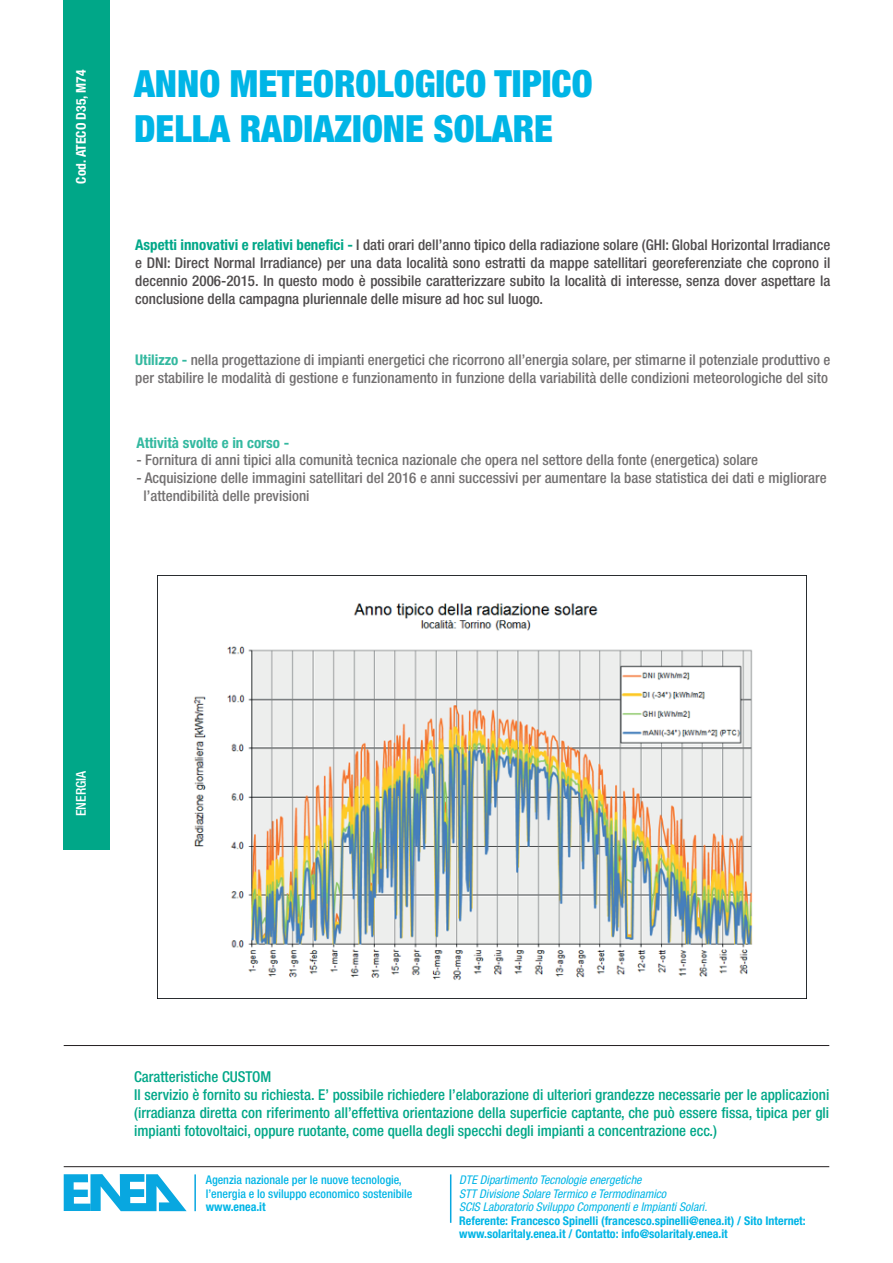
<style>
.page{position:relative;width:893px;height:1263px;background:#fff}
.page>*{position:absolute;margin:0;border:0;box-sizing:border-box;transform-origin:0 0}
.t1{font:900 condensed 37.5px/45px "Helvetica Neue LT Std";color:#00b5e6}
.t2{font:500 condensed 15px/18px "Helvetica Neue LT Std";color:#00a788}
.t3{font:500 condensed 14.7px/17.7px "Helvetica Neue LT Std";color:rgb(35 31 32/.8)}
.t4{font:700 condensed 14.7px "Helvetica Neue LT Std";color:#00a788}
.t5{font:700 condensed 13.5px "Helvetica Neue LT Std";color:#fff}
.t6{font:500 condensed 13.5px "Helvetica Neue LT Std";color:#fff}
.t7{font:700 condensed 12px/13.5px "Helvetica Neue LT Std";color:#00b5e6}
.t8{font:italic condensed 12px/13.5px "Helvetica Neue LT Std";color:#00b5e6}
.t9{font:500 condensed 12px/13.5px "Helvetica Neue LT Std";color:#00b5e6}
.s1{font-weight:700;color:#00a788}
</style>
<div class="page">
<div style="left:64px;top:0;width:46px;height:849px;background:#00a788"></div>
<hr style="left:64px;top:1045px;width:765px;height:1px;background:#231f20">
<hr style="left:64px;top:1166px;width:765px;height:1px;background:#231f20">
<svg style="left:64px;top:1174px;width:123px;height:37px"></svg>
<hr style="left:194px;top:1174px;width:2px;height:37px;background:#08a7e0">
<hr style="left:450px;top:1174px;width:1px;height:49px;background:#08a7e0">
<img style="left:157px;top:575px;width:649px;height:424px">
<p class="t5" style="left:73px;top:184px;width:115px;rotate:-90deg">Cod. ATECO D35, M74</p>
<h1 class="t1" style="left:134px;top:60px;width:460px">ANNO METEOROLOGICO TIPICO<br>DELLA RADIAZIONE SOLARE</h1>
<p class="t3" style="left:135px;top:236px;width:697px;text-align:justify"><span class="s1">Aspetti innovativi e relativi benefici -</span> I dati orari dell’anno tipico della radiazione solare (GHI: Global Horizontal Irradiance e DNI: Direct Normal Irradiance) per una data località sono estratti da mappe satellitari georeferenziate che coprono il decennio 2006-2015. In questo modo è possibile caratterizzare subito la località di interesse, senza dover aspettare la conclusione della campagna pluriennale delle misure ad hoc sul luogo.</p>
<p class="t3" style="left:135px;top:351px;width:697px"><span class="s1">Utilizzo -</span> nella progettazione di impianti energetici che ricorrono all’energia solare, per stimarne il potenziale produttivo e per stabilire le modalità di gestione e funzionamento in funzione della variabilità delle condizioni meteorologiche del sito</p>
<p class="t4" style="left:136px;top:434px;width:154px">Attività svolte e in corso -</p>
<p class="t3" style="left:136px;top:451px;width:623px">- Fornitura di anni tipici alla comunità tecnica nazionale che opera nel settore della fonte (energetica) solare</p>
<p class="t3" style="left:144px;top:469px;width:685px;text-indent:-7px">- Acquisizione delle immagini satellitari del 2016 e anni successivi per aumentare la base statistica dei dati e migliorare l’attendibilità delle previsioni</p>
<p class="t6" style="left:73px;top:816px;width:47px;rotate:-90deg">ENERGIA</p>
<p class="t2" style="left:134px;top:1067px;width:697px">Caratteristiche CUSTOM<br>Il servizio è fornito su richiesta. E’ possibile richiedere l’elaborazione di ulteriori grandezze necessarie per le applicazioni (irradianza diretta con riferimento all’effettiva orientazione della superficie captante, che può essere fissa, tipica per gli impianti fotovoltaici, oppure ruotante, come quella degli specchi degli impianti a concentrazione ecc.)</p>
<p class="t9" style="left:206px;top:1173px;width:208px">Agenzia nazionale per le nuove tecnologie, l’energia e lo sviluppo economico sostenibile</p>
<p class="t7" style="left:206px;top:1200px;width:61px">www.enea.it</p>
<p class="t8" style="left:459px;top:1173px;width:249px">DTE Dipartimento Tecnologie energetiche<br>STT Divisione Solare Termico e Termodinamico<br>SCIS Laboratorio Sviluppo Componenti e Impianti Solari.</p>
<p class="t7" style="left:459px;top:1213px;width:348px">Referente: Francesco Spinelli (francesco.spinelli@enea.it) / Sito Internet: www.solaritaly.enea.it / Contatto: info@solaritaly.enea.it</p>
</div>
